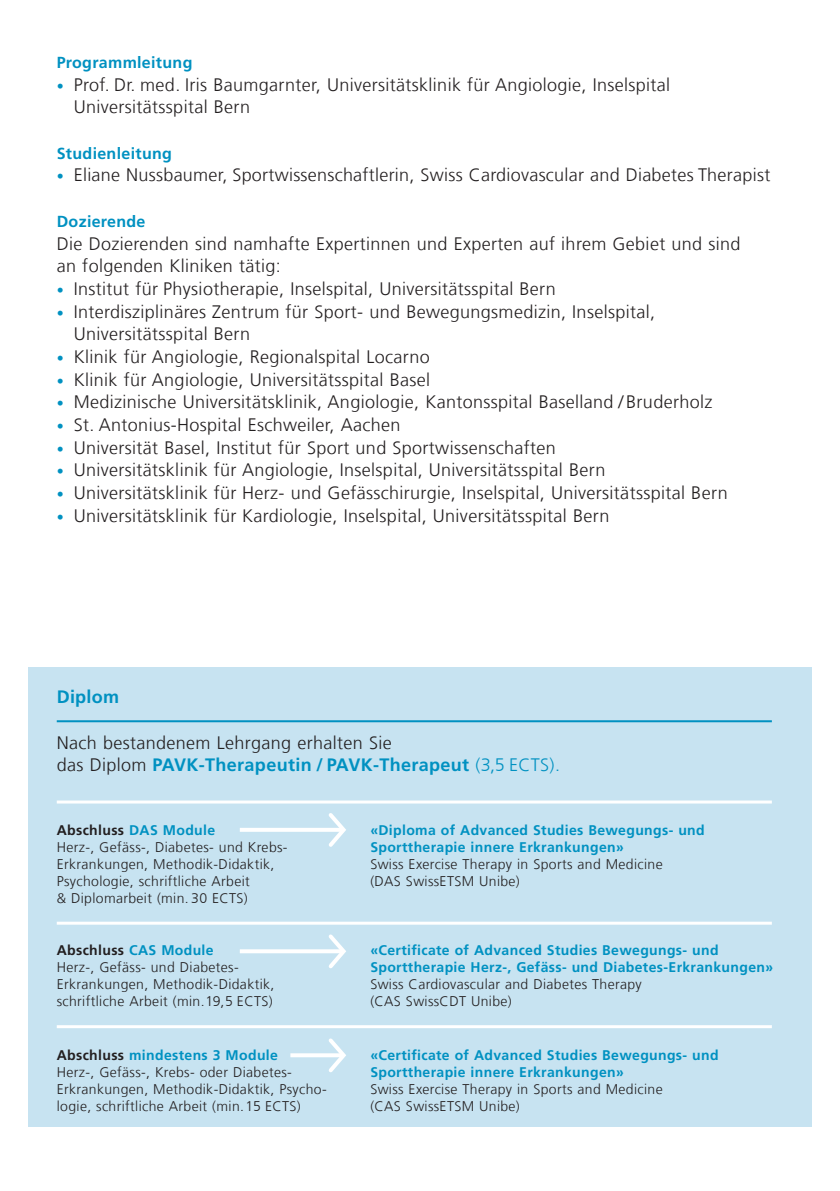
<style>
.page{position:relative;width:840px;height:1191px;background:#fff}
.page>*{position:absolute;margin:0;border:0;box-sizing:border-box;transform-origin:0 0}
.t1{font:300 18px/22.6px "Frutiger LT Com";letter-spacing:.02em;color:#231f20}
.t2{font:700 18px "Frutiger LT Com";letter-spacing:.015em;color:#0091c1}
.t3{font:700 16px "Frutiger LT Com";letter-spacing:.02em;color:#0091c1}
.t4{font:300 14px/17px "Frutiger LT Com";letter-spacing:.025em;color:#231f20}
.t5{font:700 14px/17px "Frutiger LT Com";letter-spacing:.025em;color:#0091c1}
.s1{font-weight:700;font-size:14px;color:#0091c1}
.s2{font-weight:700;color:#0091c1}
.s3{color:#0091c1}
.s4{font-weight:700}
</style>
<div class="page">
<div style="left:28px;top:667px;width:783px;height:459px;background:#c7e3f1"></div>
<hr style="left:57px;top:720px;width:714px;height:2px;background:#0091c1">
<hr style="left:57px;top:800px;width:714px;height:3px;background:#fff">
<hr style="left:57px;top:921px;width:714px;height:3px;background:#fff">
<hr style="left:57px;top:1025px;width:714px;height:3px;background:#fff">
<svg style="left:329px;top:813px;width:17px;height:34px"></svg>
<hr style="left:240px;top:828px;width:101px;height:4px;background:#fff">
<svg style="left:325px;top:934px;width:21px;height:35px"></svg>
<svg style="left:240px;top:949px;width:101px;height:4px"></svg>
<svg style="left:325px;top:1038px;width:21px;height:35px"></svg>
<svg style="left:290px;top:1053px;width:51px;height:4px"></svg>
<p class="t3" style="left:57px;top:53px;width:137px">Programmleitung</p>
<p class="t1" style="left:74px;top:73px;width:597px;text-indent:-17px"><span class="s1">•</span> Prof. Dr. med. Iris Baumgarnter, Universitätsklinik für Angiologie, Inselspital<br>Universitätsspital Bern</p>
<p class="t3" style="left:57px;top:144px;width:117px">Studienleitung</p>
<p class="t1" style="left:57px;top:164px;width:714px"><span class="s1">•</span> Eliane Nussbaumer, Sportwissenschaftlerin, Swiss Cardiovascular and Diabetes Therapist</p>
<p class="t3" style="left:57px;top:212px;width:90px">Dozierende</p>
<p class="t1" style="left:57px;top:232px;width:685px">Die Dozierenden sind namhafte Expertinnen und Experten auf ihrem Gebiet und sind an folgenden Kliniken tätig:</p>
<p class="t1" style="left:57px;top:277px;width:500px"><span class="s1">•</span> Institut für Physiotherapie, Inselspital, Universitätsspital Bern</p>
<p class="t1" style="left:74px;top:300px;width:582px;text-indent:-17px"><span class="s1">•</span> Interdisziplinäres Zentrum für Sport- und Bewegungsmedizin, Inselspital,<br>Universitätsspital Bern</p>
<p class="t1" style="left:57px;top:345px;width:374px"><span class="s1">•</span> Klinik für Angiologie, Regionalspital Locarno</p>
<p class="t1" style="left:57px;top:368px;width:375px"><span class="s1">•</span> Klinik für Angiologie, Universitätsspital Basel</p>
<p class="t1" style="left:57px;top:391px;width:656px"><span class="s1">•</span> Medizinische Universitätsklinik, Angiologie, Kantonsspital Baselland / Bruderholz</p>
<p class="t1" style="left:57px;top:413px;width:345px"><span class="s1">•</span> St. Antonius-Hospital Eschweiler, Aachen</p>
<p class="t1" style="left:57px;top:436px;width:500px"><span class="s1">•</span> Universität Basel, Institut für Sport und Sportwissenschaften</p>
<p class="t1" style="left:57px;top:459px;width:550px"><span class="s1">•</span> Universitätsklinik für Angiologie, Inselspital, Universitätsspital Bern</p>
<p class="t1" style="left:57px;top:482px;width:672px"><span class="s1">•</span> Universitätsklinik für Herz- und Gefässchirurgie, Inselspital, Universitätsspital Bern</p>
<p class="t1" style="left:57px;top:504px;width:554px"><span class="s1">•</span> Universitätsklinik für Kardiologie, Inselspital, Universitätsspital Bern</p>
<p class="t2" style="left:57px;top:686px;width:64px">Diplom</p>
<p class="t1" style="left:57px;top:731px;width:504px">Nach bestandenem Lehrgang erhalten Sie<br>das Diplom <span class="s2">PAVK-Therapeutin / PAVK-Therapeut</span> <span class="s3">(3,5 ECTS).</span></p>
<p class="t4" style="left:57px;top:821px;width:232px"><span class="s4">Abschluss</span> <span class="s2">DAS Module<br></span>Herz-, Gefäss-, Diabetes- und Krebs-<br>Erkrankungen, Methodik-Didaktik,<br>Psychologie, schriftliche Arbeit<br>&amp; Diplomarbeit (min. 30 ECTS)</p>
<p class="t4" style="left:57px;top:941px;width:219px"><span class="s4">Abschluss</span> <span class="s2">CAS Module<br></span>Herz-, Gefäss- und Diabetes-<br>Erkrankungen, Methodik-Didaktik, schriftliche Arbeit (min. 19,5 ECTS)</p>
<p class="t4" style="left:57px;top:1046px;width:271px"><span class="s4">Abschluss</span> <span class="s2">mindestens 3 Module<br></span>Herz-, Gefäss-, Krebs- oder Diabetes-Erkrankungen, Methodik-Didaktik, Psycho&shy;logie, schriftliche Arbeit (min. 15 ECTS)</p>
<p class="t5" style="left:370px;top:821px;width:336px">«Diploma of Advanced Studies Bewegungs- und<br>Sporttherapie innere Erkrankungen»</p>
<p class="t4" style="left:370px;top:855px;width:294px">Swiss Exercise Therapy in Sports and Medicine (DAS SwissETSM Unibe)</p>
<p class="t5" style="left:370px;top:941px;width:404px">«Certificate of Advanced Studies Bewegungs- und<br>Sporttherapie Herz-, Gefäss- und Diabetes-Erkrankungen»</p>
<p class="t4" style="left:370px;top:975px;width:273px">Swiss Cardiovascular and Diabetes Therapy (CAS SwissCDT Unibe)</p>
<p class="t5" style="left:370px;top:1046px;width:349px">«Certificate of Advanced Studies Bewegungs- und<br>Sporttherapie innere Erkrankungen»</p>
<p class="t4" style="left:370px;top:1080px;width:294px">Swiss Exercise Therapy in Sports and Medicine (CAS SwissETSM Unibe)</p>
</div>
